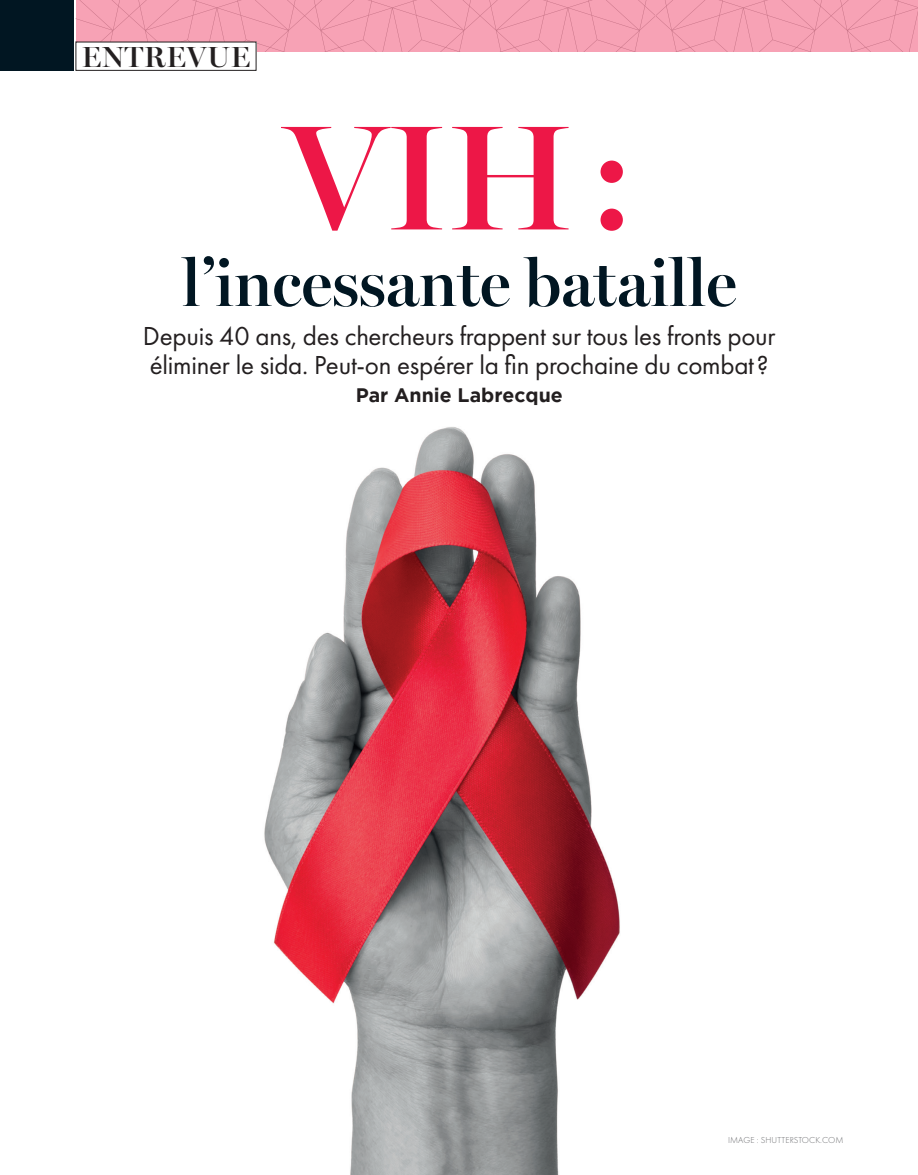
<style>
.page{position:relative;width:918px;height:1175px;background:#fff}
.page>*{position:absolute;margin:0;border:0;box-sizing:border-box;transform-origin:0 0}
.t1{font:600 150px "Miller Banner";color:#ed1747}
.t2{font:600 66px "Miller Banner";color:#011622}
.t3{font:600 29.25px "Miller Banner";letter-spacing:.03em;color:#231f20}
.t4{font:27px/28.5px "Futura PT";letter-spacing:-.01em;color:#231f20}
.t5{font:700 19.5px "Gotham";color:#231f20}
.t6{font:300 9px "Futura PT";letter-spacing:.01em;color:#6c6d70}
</style>
<div class="page">
<div style="left:0;top:0;width:74px;height:70px;background:#011622"></div>
<svg style="left:76px;top:0;width:842px;height:52px;background:#f49fb2"></svg>
<div style="left:76px;top:42px;width:180px;height:28px;background:#fff"></div>
<img style="left:264px;top:427px;width:356px;height:747px">
<p class="t3" style="left:82px;top:40px;width:170px">ENTREVUE</p>
<h1 class="t1" style="left:285px;top:88px;width:350px">VIH :</h1>
<h2 class="t2" style="left:182px;top:244px;width:556px">l’incessante bataille</h2>
<p class="t4" style="left:143px;top:321px;width:634px">Depuis 40 ans, des chercheurs frappent sur tous les fronts pour éliminer le sida. Peut-on espérer la fin prochaine du combat?</p>
<p class="t5" style="left:356px;top:384px;width:209px">Par Annie Labrecque</p>
<p class="t6" style="left:728px;top:1134px;width:117px">IMAGE : SHUTTERSTOCK.COM</p>
</div>
